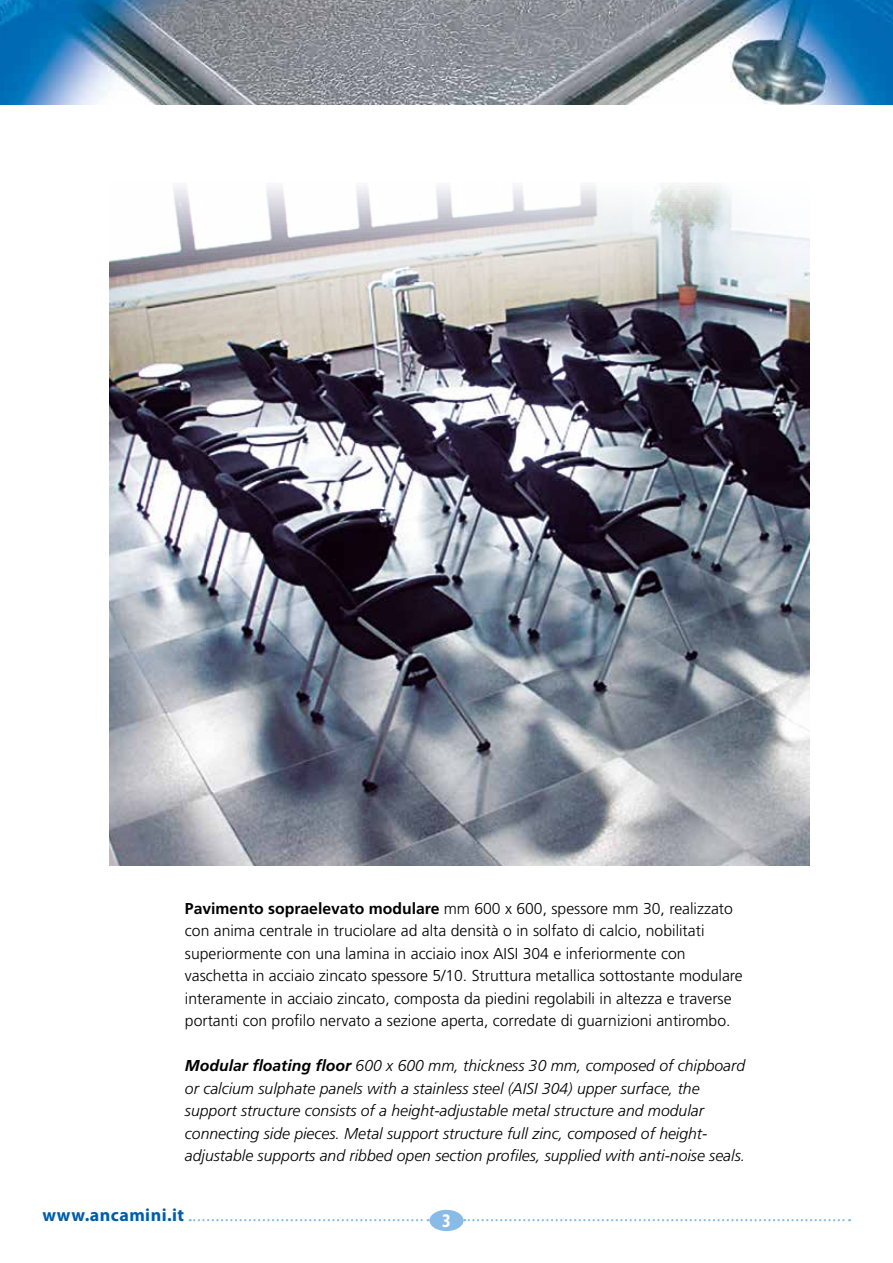
<style>
.page{position:relative;width:893px;height:1263px;background:#fff}
.page>*{position:absolute;margin:0;border:0;box-sizing:border-box;transform-origin:0 0}
.t1{font:700 18px "Myriad Pro";letter-spacing:.025em;color:#005da9}
.t2{font:900 condensed 18px "Frutiger";color:#fff;scale:.9 1}
.t3{font:300 15.75px/22.5px "Frutiger";color:#000}
.t4{font:italic 300 15.75px/22.5px "Frutiger";color:#000}
.s1{font-weight:700}
</style>
<div class="page">
<div style="left:429px;top:1210px;width:34px;height:21px;background:#88bce7;border-radius:50%"></div>
<svg style="left:190px;top:1219px;width:239px;height:2px"></svg>
<svg style="left:464px;top:1219px;width:386px;height:2px"></svg>
<img style="left:0;top:0;width:893px;height:104px">
<img style="left:109px;top:186px;width:700px;height:679px">
<p class="t3" style="left:185px;top:897px;width:559px"><span class="s1">Pavimento sopraelevato modulare</span> mm 600 x 600, spessore mm 30, realizzato con anima centrale in truciolare ad alta densità o in solfato di calcio, nobilitati superiormente con una lamina in acciaio inox AISI 304 e inferiormente con vaschetta in acciaio zincato spessore 5/10. Struttura metallica sottostante modulare interamente in acciaio zincato, composta da piedini regolabili in altezza e traverse portanti con profilo nervato a sezione aperta, corredate di guarnizioni antirombo.</p>
<p class="t4" style="left:185px;top:1055px;width:562px"><span class="s1">Modular floating floor</span> 600 x 600 mm, thickness 30 mm, composed of chipboard or calcium sulphate panels with a stainless steel (AISI 304) upper surface, the support structure consists of a height-adjustable metal structure and modular connecting side pieces. Metal support structure full zinc, composed of height&shy;adjustable supports and ribbed open section profiles, supplied with anti-noise seals.</p>
<p class="t1" style="left:43px;top:1203px;width:143px">www.ancamini.it</p>
<p class="t2" style="left:442px;top:1210px;width:11px">3</p>
</div>
